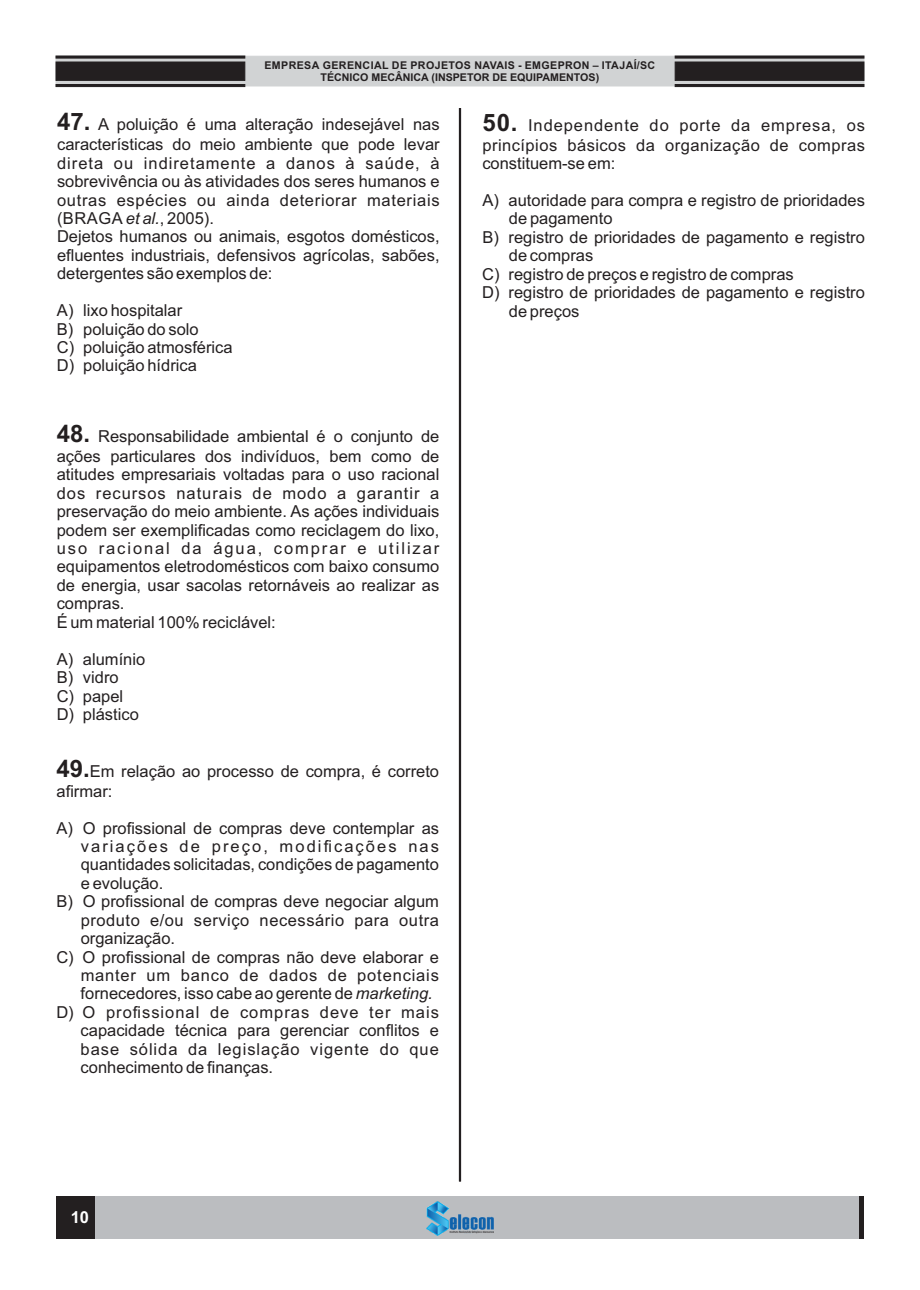
<style>
.page{position:relative;width:920px;height:1290px;background:#fff}
.page>*{position:absolute;margin:0;border:0;box-sizing:border-box;transform-origin:0 0}
.t1{font:16.5px/18.5px "Arial";color:#231f20}
.t2{font:16.5px/20.1px "Arial";letter-spacing:.03em;color:#231f20}
.t3{font:16.5px "Arial";letter-spacing:.035em;color:#231f20}
.t4{font:16.5px "Arial";letter-spacing:.06em;color:#231f20}
.t5{font:16.5px "Arial";letter-spacing:.055em;color:#231f20}
.t6{font:16.5px "Arial";letter-spacing:.125em;color:#231f20}
.t7{font:16.5px "Arial";letter-spacing:.05em;color:#231f20}
.t8{font:700 16.5px "Arial";color:#fff}
.t9{font:700 10.65px/11.9px "Arial";letter-spacing:.025em;color:#231f20;text-align:center}
.s1{font-weight:700;font-size:24px}
.s2{font-style:italic}
</style>
<div class="page">
<hr style="left:459px;top:108px;width:2px;height:1073px;background:#231f20">
<div style="left:56px;top:1196px;width:808px;height:42px;background:#bbbdc0"></div>
<img style="left:426px;top:1201px;width:68px;height:34px">
<div style="left:859px;top:1196px;width:5px;height:42px;background:#231f20"></div>
<div style="left:56px;top:1196px;width:38px;height:42px;background:#231f20"></div>
<svg style="left:55px;top:55px;width:810px;height:32px;background:#929192"></svg>
<p class="t9" style="left:264px;top:60px;width:392px">EMPRESA GERENCIAL DE PROJETOS NAVAIS - EMGEPRON – ITAJAÍ/SC<br>TÉCNICO MECÂNICA (INSPETOR DE EQUIPAMENTOS)</p>
<p class="t1" style="left:57px;top:116px;width:384px;line-height:20px"><span class="s1">47.</span> A poluição é uma alteração indesejável nas características do meio ambiente que pode levar</p>
<p class="t1" style="left:57px;top:155px;width:384px">direta ou indiretamente a danos à saúde, à sobrevivência ou às atividades dos seres humanos e outras espécies ou ainda deteriorar materiais (BRAGA <span class="s2">et al.</span>, 2005).<br>Dejetos humanos ou animais, esgotos domésticos, efluentes industriais, defensivos agrícolas, sabões, detergentes são exemplos de:</p>
<p class="t1" style="left:57px;top:303px;width:177px">A) lixo hospitalar<br>B) poluição do solo<br>C) poluição atmosférica<br>D) poluição hídrica</p>
<p class="t1" style="left:57px;top:428px;width:384px;line-height:20px"><span class="s1">48.</span> Responsabilidade ambiental é o conjunto de ações particulares dos indivíduos, bem como de</p>
<p class="t1" style="left:57px;top:467px;width:384px">atitudes empresariais voltadas para o uso racional dos recursos naturais de modo a garantir a preservação do meio ambiente. As ações individuais podem ser exemplificadas como reciclagem do lixo, uso racional da água, comprar e utilizar equipamentos eletrodomésticos com baixo consumo de energia, usar sacolas retornáveis ao realizar as compras.<br>É um material 100% reciclável:</p>
<p class="t1" style="left:57px;top:651px;width:90px">A) alumínio<br>B) vidro<br>C) papel<br>D) plástico</p>
<p class="t1" style="left:57px;top:762px;width:384px;line-height:20px"><span class="s1">49.</span>Em relação ao processo de compra, é correto afirmar:</p>
<p class="t1" style="left:56px;top:820px;width:384px">A) O profissional de compras deve contemplar as</p>
<p class="t6" style="left:81px;top:840px;width:360px">variações de preço, modificações nas</p>
<p class="t1" style="left:81px;top:857px;width:360px">quantidades solicitadas, condições de pagamento</p>
<p class="t1" style="left:81px;top:875px;width:84px">e evolução.</p>
<p class="t1" style="left:56px;top:894px;width:384px">B) O profissional de compras deve negociar algum</p>
<p class="t3" style="left:81px;top:914px;width:360px">produto e/ou serviço necessário para outra</p>
<p class="t1" style="left:81px;top:931px;width:96px">organização.</p>
<p class="t1" style="left:56px;top:949px;width:384px">C) O profissional de compras não deve elaborar e</p>
<p class="t7" style="left:81px;top:969px;width:360px">manter um banco de dados de potenciais</p>
<p class="t1" style="left:81px;top:986px;width:354px">fornecedores, isso cabe ao gerente de <span class="s2">marketing.</span></p>
<p class="t4" style="left:56px;top:1006px;width:384px">D) O profissional de compras deve ter mais</p>
<p class="t1" style="left:81px;top:1023px;width:360px">capacidade técnica para gerenciar conflitos e</p>
<p class="t5" style="left:81px;top:1043px;width:360px">base sólida da legislação vigente do que</p>
<p class="t1" style="left:81px;top:1060px;width:194px">conhecimento de finanças.</p>
<p class="t2" style="left:482px;top:116px;width:384px"><span class="s1">50.</span> Independente do porte da empresa, os princípios básicos da organização de compras</p>
<p class="t1" style="left:482px;top:156px;width:134px">constituem-se em:</p>
<p class="t1" style="left:482px;top:193px;width:384px">A) autoridade para compra e registro de prioridades</p>
<p class="t1" style="left:509px;top:211px;width:105px">de pagamento</p>
<p class="t1" style="left:482px;top:229px;width:384px">B) registro de prioridades de pagamento e registro</p>
<p class="t1" style="left:509px;top:248px;width:86px">de compras</p>
<p class="t1" style="left:482px;top:266px;width:313px">C) registro de preços e registro de compras</p>
<p class="t1" style="left:482px;top:285px;width:384px">D) registro de prioridades de pagamento e registro</p>
<p class="t1" style="left:509px;top:303px;width:72px">de preços</p>
<p class="t8" style="left:71px;top:1211px;width:20px">10</p>
</div>
